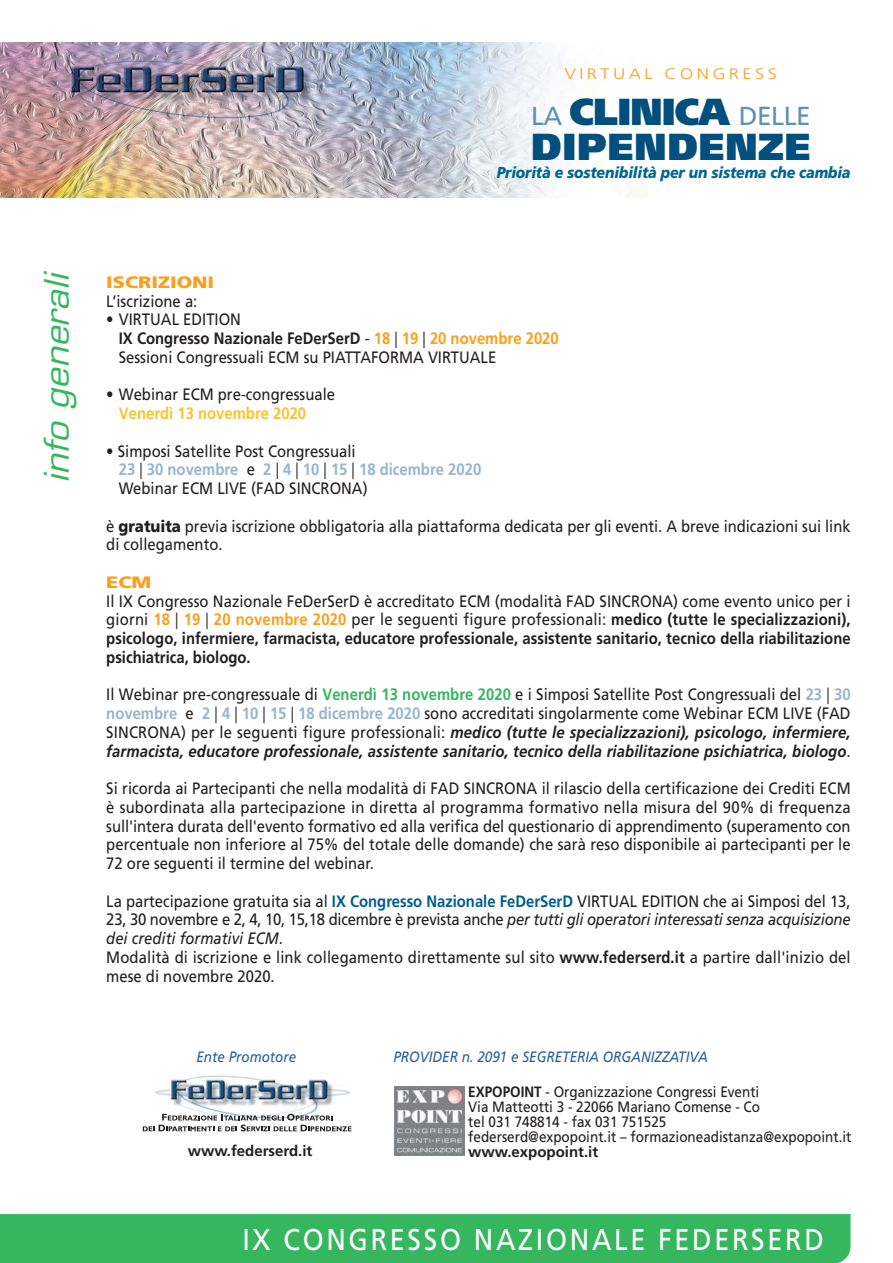
<style>
.page{position:relative;width:893px;height:1263px;background:#fff}
.page>*{position:absolute;margin:0;border:0;box-sizing:border-box;transform-origin:0 0}
.t1{font:900 37.65px "Frutiger";letter-spacing:.02em;color:#004f7c}
.t2{font:italic 33px "Eurostile";color:#37b660;scale:1.1 1}
.t3{font:30px "Frutiger";letter-spacing:.1em;color:#fff;scale:.9 1}
.t4{font:26.1px "Frutiger";letter-spacing:-.02em;color:#5f91b5}
.t5{font:16.5px/18.8px "Frutiger";color:#231f20;scale:.9 1}
.t6{font:700 16.5px/18.8px "Frutiger";color:#231f20;text-align:justify;scale:.9 1}
.t7{font:700 16.5px "Frutiger";color:#f9c22e;scale:.9 1}
.t8{font:900 16.5px "Frutiger";color:#f99f1b;scale:1.2 1}
.t9{font:italic 900 15.75px "Frutiger";letter-spacing:-.01em;color:#006691;scale:.9 1}
.t10{font:300 15.15px "Frutiger";letter-spacing:.19em;color:#f99f1b;scale:1.2 1}
.t11{font:15px/15px "Frutiger";color:#231f20;scale:.9 1}
.t12{font:italic 15px "Frutiger";color:#276196;scale:.9 1}
.t13{font:700 15px "Frutiger";color:#231f20}
.s1{font-weight:900;font-size:37.65px;color:#004f7c}
.s2{font-weight:700}
.s3{font-weight:700;color:#f99f1b}
.s4{font-weight:300}
.s5{font-weight:700;color:#96b5cf}
.s6{font-weight:900}
.s7{font-weight:400}
.s8{color:#f99f1b}
.s9{font-weight:700;color:#37b660}
.s10{font-weight:700;font-style:italic}
.s11{font-weight:700;color:#005e8e}
.s12{font-style:italic}
</style>
<div class="page">
<img style="left:394px;top:1086px;width:70px;height:70px">
<div style="left:0;top:1214px;width:850px;height:49px;background:#37b660"></div>
<img style="left:154px;top:1075px;width:197px;height:39px">
<svg style="left:143px;top:1114px;width:208px;height:17px"></svg>
<img style="left:0;top:43px;width:648px;height:154px">
<p class="t10" style="left:565px;top:68px;width:178px">VIRTUAL CONGRESS</p>
<h3 class="t4" style="left:531px;top:106px;width:281px">LA <span class="s1">CLINICA</span> DELLE</h3>
<h1 class="t1" style="left:531px;top:132px;width:281px">DIPENDENZE</h1>
<p class="t9" style="left:497px;top:167px;width:395px">Priorità e sostenibilità per un sistema che cambia</p>
<h2 class="t2" style="left:44px;top:483px;width:191px;rotate:-90deg">info generali</h2>
<p class="t8" style="left:106px;top:275px;width:91px">ISCRIZIONI</p>
<p class="t5" style="left:106px;top:293px;width:103px">L’iscrizione a:</p>
<p class="t5" style="left:119px;top:311px;width:490px;text-indent:-13px">• VIRTUAL EDITION<br><span class="s2">IX Congresso Nazionale FeDerSerD</span> - <span class="s3">18</span> <span class="s4">|</span> <span class="s3">19</span> <span class="s4">|</span> <span class="s3">20 novembre 2020<br></span>Sessioni Congressuali ECM su PIATTAFORMA VIRTUALE</p>
<p class="t5" style="left:106px;top:386px;width:256px">• Webinar ECM pre-congressuale</p>
<p class="t7" style="left:119px;top:407px;width:210px">Venerdì 13 novembre 2020</p>
<p class="t5" style="left:119px;top:443px;width:404px;text-indent:-13px">• Simposi Satellite Post Congressuali<br><span class="s5">23</span> <span class="s4">|</span> <span class="s5">30 novembre</span> e <span class="s5">2</span> <span class="s4">|</span> <span class="s5">4</span> <span class="s4">|</span> <span class="s5">10</span> <span class="s4">|</span> <span class="s5">15</span> <span class="s4">|</span> <span class="s5">18 dicembre 2020<br></span>Webinar ECM LIVE (FAD SINCRONA)</p>
<p class="t5" style="left:106px;top:518px;width:828px">è <span class="s6">gratuita</span> previa iscrizione obbligatoria alla piattaforma dedicata per gli eventi. A breve indicazioni sui link di collegamento.</p>
<p class="t8" style="left:106px;top:575px;width:39px">ECM</p>
<p class="t6" style="left:106px;top:593px;width:828px"><span class="s7">Il IX Congresso Nazionale FeDerSerD è accreditato ECM (modalità FAD SINCRONA) come evento unico per i giorni</span> <span class="s8">18</span> <span class="s4">|</span> <span class="s8">19</span> <span class="s4">|</span> <span class="s8">20 novembre 2020</span> <span class="s7">per le seguenti figure professionali:</span> medico (tutte le specializzazioni), psicologo, infermiere, farmacista, educatore professionale, assistente sanitario, tecnico della riabilitazione psichiatrica, biologo.</p>
<p class="t5" style="left:106px;top:686px;width:828px;text-align:justify">Il Webinar pre-congressuale di <span class="s9">Venerdì 13 novembre 2020</span> e i Simposi Satellite Post Congressuali del <span class="s5">23</span> <span class="s4">|</span> <span class="s5">30 novembre</span> e <span class="s5">2</span> <span class="s4">|</span> <span class="s5">4</span> <span class="s4">|</span> <span class="s5">10</span> <span class="s4">|</span> <span class="s5">15</span> <span class="s4">|</span> <span class="s5">18 dicembre 2020</span> sono accreditati singolarmente come Webinar ECM LIVE (FAD SINCRONA) per le seguenti figure professionali: <span class="s10">medico (tutte le specializzazioni), psicologo, infermiere, farmacista, educatore professionale, assistente sanitario, tecnico della riabilitazione psichiatrica, biologo</span>.</p>
<p class="t5" style="left:106px;top:780px;width:828px;text-align:justify">Si ricorda ai Partecipanti che nella modalità di FAD SINCRONA il rilascio della certificazione dei Crediti ECM è subordinata alla partecipazione in diretta al programma formativo nella misura del 90% di frequenza sull'intera durata dell'evento formativo ed alla verifica del questionario di apprendimento (superamento con percentuale non inferiore al 75% del totale delle domande) che sarà reso disponibile ai partecipanti per le 72 ore seguenti il termine del webinar.</p>
<p class="t5" style="left:106px;top:893px;width:828px">La partecipazione gratuita sia al <span class="s11">IX Congresso Nazionale FeDerSerD</span> VIRTUAL EDITION che ai Simposi del 13, 23, 30 novembre e 2, 4, 10, 15,18 dicembre è prevista anche <span class="s12">per tutti gli operatori interessati senza acquisizione dei crediti formativi ECM</span>.<br>Modalità di iscrizione e link collegamento direttamente sul sito <span class="s2">www.federserd.it</span> a partire dall'inizio del mese di novembre 2020.</p>
<p class="t12" style="left:196px;top:1051px;width:112px">Ente Promotore</p>
<p class="t12" style="left:393px;top:1051px;width:351px">PROVIDER n. 2091 e SEGRETERIA ORGANIZZATIVA</p>
<p class="t13" style="left:188px;top:1145px;width:126px">www.federserd.it</p>
<p class="t11" style="left:468px;top:1085px;width:427px"><span class="s2">EXPOPOINT</span> - Organizzazione Congressi Eventi<br>Via Matteotti 3 - 22066 Mariano Comense - Co<br>tel 031 748814 - fax 031 751525<br>federserd@expopoint.it – formazioneadistanza@expopoint.it</p>
<p class="t13" style="left:468px;top:1146px;width:132px">www.expopoint.it</p>
<h3 class="t3" style="left:242px;top:1227px;width:647px">IX CONGRESSO NAZIONALE FEDERSERD</h3>
</div>
